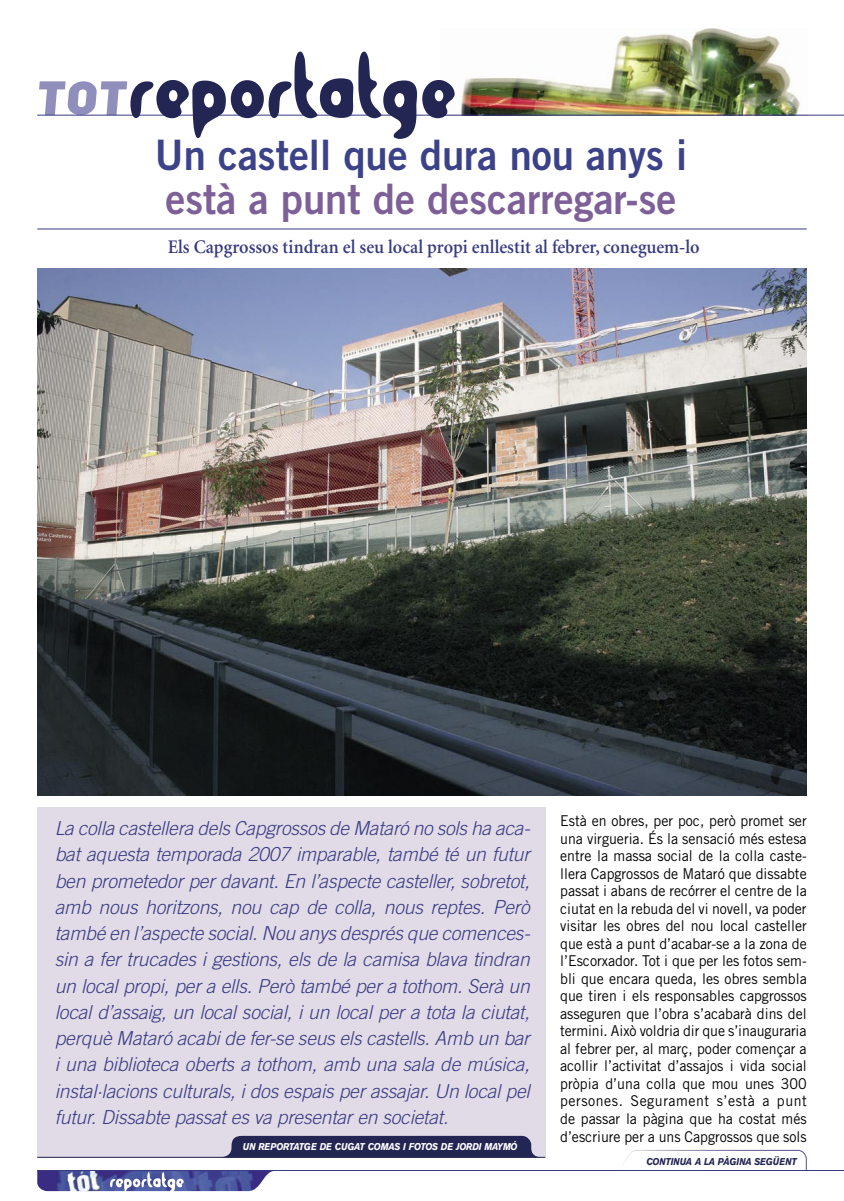
<style>
.page{position:relative;width:844px;height:1201px;background:#fff}
.page>*{position:absolute;margin:0;border:0;box-sizing:border-box;transform-origin:0 0}
.TITULAR_Trade_3_cols{font:42px/43.8px "Trade Gothic Bold Two";color:#7e6099;scale:.95 1}
.Report_Entradeta{font:italic 300 19.25px/26.2px "Trade Gothic";letter-spacing:-.01em;color:#383b82;text-align:justify}
.SUBTITOL_MINION{font:600 19.25px "Minion";color:#383b82;scale:.95 1}
.TEXT_Trade_1er{font:14.88px/17.5px "Trade Gothic";color:#000;text-align:justify;scale:.95 1}
.t1{font:italic 700 9.8px "Akzidenz Grotesk BE";letter-spacing:-.015em;color:#fff;scale:.9 1}
.t2{font:italic 700 9.8px "Akzidenz Grotesk BE";letter-spacing:-.015em;color:#232552;scale:.9 1}
.s1{color:#3c4288}
</style>
<div class="page">
<div style="left:37px;top:807px;width:508px;height:350px;background:#e1dae7"></div>
<svg style="left:624px;top:1149px;width:183px;height:21px"></svg>
<img style="left:37px;top:1171px;width:236px;height:20px">
<img style="left:454px;top:29px;width:353px;height:86px">
<hr style="left:37px;top:115px;width:806px;height:1px;background:#383b82">
<hr style="left:37px;top:1170px;width:806px;height:1px;background:#383b82">
<hr style="left:37px;top:229px;width:769px;height:1px;background:#383b82">
<svg style="left:39px;top:52px;width:415px;height:87px"></svg>
<svg style="left:110px;top:1172px;width:74px;height:20px"></svg>
<svg style="left:217px;top:1135px;width:323px;height:22px"></svg>
<hr style="left:37px;top:1157px;width:508px;height:1px;background:#232552">
<img style="left:37px;top:269px;width:769px;height:526px">
<p class="TITULAR_Trade_3_cols" style="left:155px;top:132px;width:561px"><span class="s1">Un castell que dura nou anys i </span>està a punt de descarregar-se</p>
<p class="SUBTITOL_MINION" style="left:168px;top:237px;width:561px">Els Capgrossos tindran el seu local propi enllestit al febrer, coneguem-lo</p>
<p class="Report_Entradeta" style="left:55px;top:815px;width:476px">La colla castellera dels Capgrossos de Mataró no sols ha aca&shy;bat aquesta temporada 2007 imparable, també té un futur ben prometedor per davant. En l’aspecte casteller, sobretot, amb nous horitzons, nou cap de colla, nous reptes. Però també en l’aspecte social. Nou anys després que comences&shy;sin a fer trucades i gestions, els de la camisa blava tindran un local propi, per a ells. Però també per a tothom. Serà un local d’assaig, un local social, i un local per a tota la ciutat, perquè Mataró acabi de fer-se seus els castells. Amb un bar i una biblioteca oberts a tothom, amb una sala de música, instal·lacions culturals, i dos espais per assajar. Un local pel futur. Dissabte passat es va presentar en societat.</p>
<p class="t1" style="left:243px;top:1141px;width:307px">UN REPORTATGE DE CUGAT COMAS I FOTOS DE JORDI MAYMÓ</p>
<p class="TEXT_Trade_1er" style="left:560px;top:812px;width:261px">Està en obres, per poc, però promet ser una virgueria. És la sensació més estesa entre la massa social de la colla caste&shy;llera Capgrossos de Mataró que dissabte passat i abans de recórrer el centre de la ciutat en la rebuda del vi novell, va poder visitar les obres del nou local casteller que està a punt d’acabar-se a la zona de l’Escorxador. Tot i que per les fotos sem&shy;bli que encara queda, les obres sembla que tiren i els responsables capgrossos asseguren que l’obra s’acabarà dins del termini. Això voldria dir que s’inauguraria al febrer per, al març, poder començar a acollir l’activitat d’assajos i vida social pròpia d’una colla que mou unes 300 persones. Segurament s’està a punt de passar la pàgina que ha costat més d’escriure per a uns Capgrossos que sols</p>
<p class="t2" style="left:646px;top:1155px;width:168px">CONTINUA A LA PÀGINA SEGÜENT</p>
</div>
